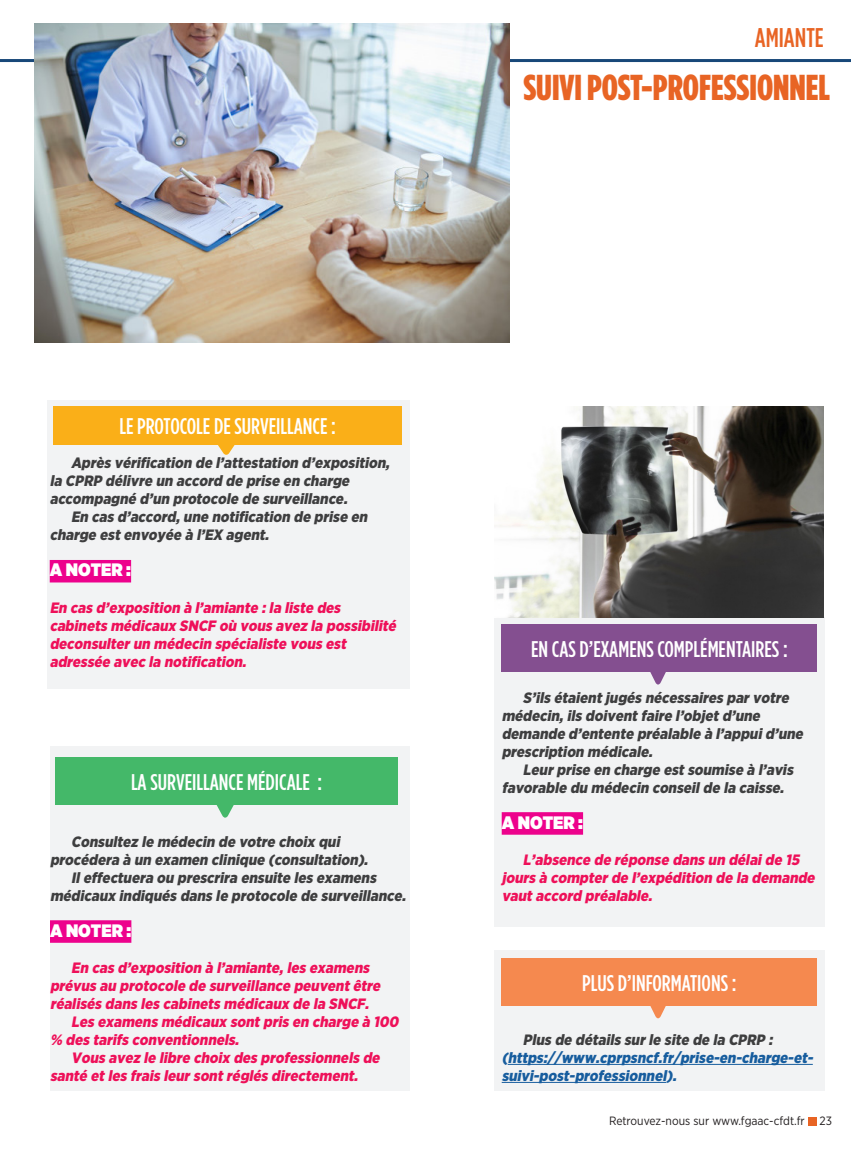
<style>
.page{position:relative;width:851px;height:1149px;background:#fff}
.page>*{position:absolute;margin:0;border:0;box-sizing:border-box;transform-origin:0 0}
.t1{font:900 36px "Gotham Condensed";color:#e86424}
.t2{font:500 27px "Gotham Condensed";color:#e86424}
.t3{font:500 22.65px "Gotham Condensed";color:#fff}
.INTER_DOSSIER{font:900 18px "Gotham Narrow";color:#fff}
.TEXTE_ARTICLE_SECOND{font:italic 900 15px/18px "Gotham Narrow";color:#3e3e3f}
.TEXTE_ARTICLE_SECOND-2{font:italic 900 15px/18px "Gotham Narrow";color:#ee1059}
.INTER_DOSSIER-2{font:italic 900 15px/18px "Gotham Narrow";color:#ee1059}
.TEXTE_ARTICLE_SECOND-3{font:italic 900 15px/18px "Gotham Narrow";color:#175d9e}
.t4{font:12px "Gotham Narrow";color:#231f20}
.s1{color:#3e3e3f}
</style>
<div class="page">
<div style="left:807px;top:1116px;width:9px;height:9px;background:#e86424"></div>
<hr style="left:0;top:59px;width:850px;height:3px;background:#184879">
<div style="left:494px;top:616px;width:331px;height:310px;background:#f2f3f4"></div>
<div style="left:50px;top:746px;width:359px;height:344px;background:#f2f3f4"></div>
<svg style="left:173px;top:804px;width:107px;height:14px"></svg>
<div style="left:55px;top:757px;width:343px;height:47px;background:#44b869"></div>
<div style="left:50px;top:919px;width:81px;height:23px;background:#ed028c"></div>
<div style="left:47px;top:400px;width:362px;height:288px;background:#f2f3f4"></div>
<svg style="left:173px;top:444px;width:109px;height:11px"></svg>
<div style="left:53px;top:405px;width:349px;height:39px;background:#faaf18"></div>
<div style="left:50px;top:559px;width:81px;height:23px;background:#ed028c"></div>
<div style="left:501px;top:811px;width:82px;height:23px;background:#ed028c"></div>
<svg style="left:610px;top:671px;width:98px;height:14px"></svg>
<div style="left:501px;top:624px;width:315px;height:47px;background:#844f90"></div>
<img style="left:35px;top:24px;width:474px;height:318px">
<img style="left:494px;top:407px;width:329px;height:210px">
<div style="left:494px;top:949px;width:331px;height:141px;background:#f2f3f4"></div>
<hr style="left:507px;top:1063px;width:305px;height:1px;background:#175d9e">
<hr style="left:501px;top:1081px;width:165px;height:1px;background:#175d9e">
<svg style="left:610px;top:1005px;width:98px;height:13px"></svg>
<div style="left:501px;top:957px;width:315px;height:48px;background:#f5894f"></div>
<p class="t2" style="left:754px;top:22px;width:70px">AMIANTE</p>
<p class="t1" style="left:523px;top:66px;width:308px">SUIVI POST-PROFESSIONNEL</p>
<p class="t3" style="left:119px;top:413px;width:218px">LE PROTOCOLE DE SURVEILLANCE :</p>
<p class="TEXTE_ARTICLE_SECOND" style="left:50px;top:454px;width:344px;text-indent:21px">Après vérification de l’attestation d’exposition, la CPRP délivre un accord de prise en charge accompagné d’un protocole de surveillance.</p>
<p class="TEXTE_ARTICLE_SECOND" style="left:50px;top:508px;width:322px;text-indent:21px">En cas d’accord,une notification de prise en charge estenvoyée à l’EX agent.</p>
<p class="INTER_DOSSIER" style="left:50px;top:557px;width:83px">A NOTER :</p>
<p class="INTER_DOSSIER-2" style="left:50px;top:598px;width:351px">En cas d’exposition à l’amiante :la liste des cabinets médicaux SNCF où vous avez la possibilité deconsulterun médecin spécialiste vous est adressée avec la notification.</p>
<p class="t3" style="left:131px;top:769px;width:192px">LA SURVEILLANCE MÉDICALE :</p>
<p class="TEXTE_ARTICLE_SECOND" style="left:50px;top:832px;width:323px;text-align:center">Consultez le médecin de votre choix qui procédera à un examen clinique (consultation).</p>
<p class="TEXTE_ARTICLE_SECOND" style="left:50px;top:868px;width:360px;text-align:center">Ileffectuera ou prescrira ensuite les examens médicaux indiqués dans le protocole de surveillance.</p>
<p class="INTER_DOSSIER" style="left:50px;top:917px;width:83px">A NOTER :</p>
<p class="TEXTE_ARTICLE_SECOND-2" style="left:50px;top:958px;width:335px;text-indent:21px">En cas d’exposition à l’amiante,les examens prévus au protocole de surveillance peuventêtre réalisés dans les cabinets médicaux de la SNCF.</p>
<p class="TEXTE_ARTICLE_SECOND-2" style="left:50px;top:1012px;width:353px;text-indent:21px">Les examens médicaux sontpris en charge à 100 % des tarifs conventionnels.</p>
<p class="TEXTE_ARTICLE_SECOND-2" style="left:50px;top:1048px;width:334px;text-indent:21px">Vous avez le libre choix des professionnels de santé etles frais leursontréglés directement.</p>
<p class="t3" style="left:531px;top:636px;width:258px">EN CAS D’EXAMENS COMPLÉMENTAIRES :</p>
<p class="TEXTE_ARTICLE_SECOND" style="left:501px;top:688px;width:306px;text-indent:21px">S’ils étaientjugés nécessaires parvotre médecin,ils doiventfaire l’objetd’une demande d’entente préalable à l’appuid’une prescription médicale.</p>
<p class="TEXTE_ARTICLE_SECOND" style="left:501px;top:760px;width:296px;text-indent:21px">Leurprise en charge estsoumise à l’avis favorable du médecin conseilde la caisse.</p>
<p class="INTER_DOSSIER" style="left:501px;top:809px;width:83px">A NOTER :</p>
<p class="TEXTE_ARTICLE_SECOND-2" style="left:501px;top:850px;width:318px;text-indent:21px">L’absence de réponse dans un délaide 15 jours à compterde l’expédition de la demande vautaccord préalable.</p>
<p class="t3" style="left:582px;top:969px;width:156px">PLUS D’INFORMATIONS :</p>
<p class="TEXTE_ARTICLE_SECOND-3" style="left:501px;top:1030px;width:316px;text-indent:21px"><span class="s1">Plus de détails surle site de la CPRP : </span>(https://www.cprpsncf.fr/prise-en-charge-et&shy;suivi-post-professionnel).</p>
<p class="t4" style="left:609px;top:1113px;width:224px">Retrouvez-nous sur www.fgaac-cfdt.fr 23</p>
</div>
